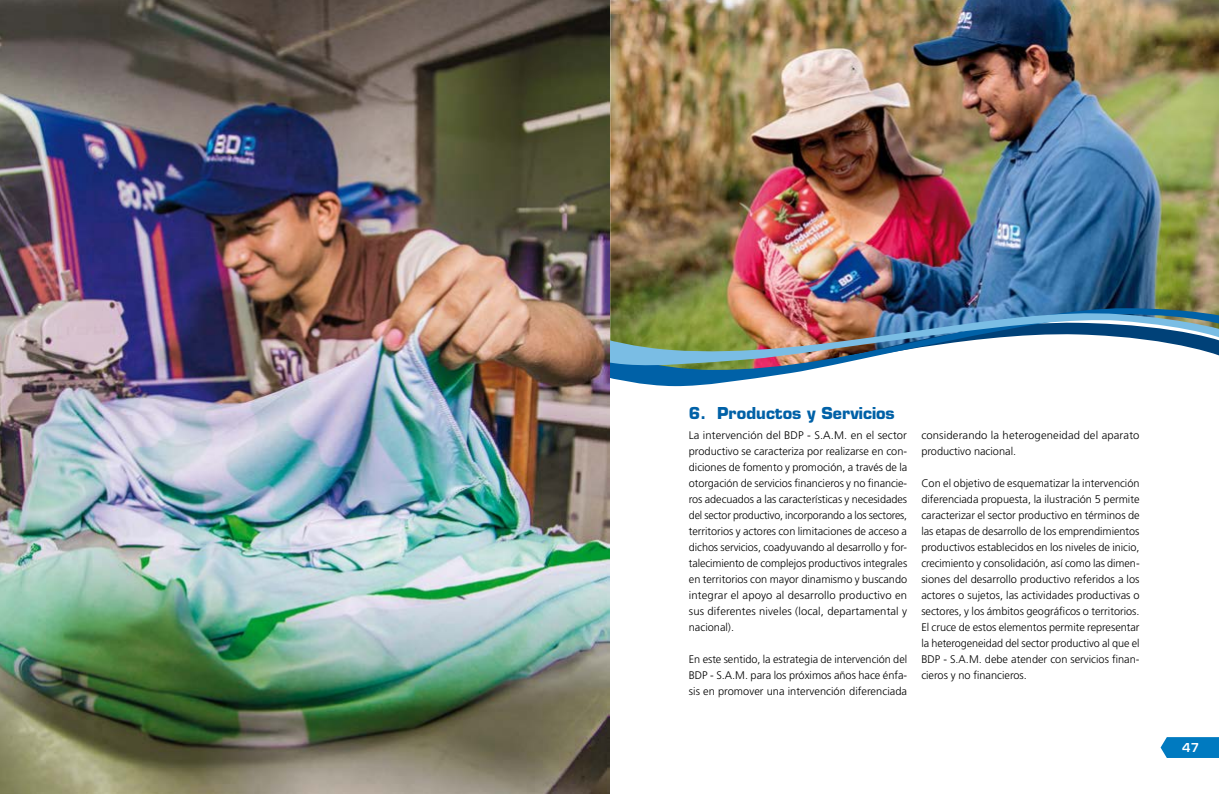
<style>
.page{position:relative;width:1219px;height:794px;background:#fff}
.page>*{position:absolute;margin:0;border:0;box-sizing:border-box;transform-origin:0 0}
.t1{font:700 16px "Eurostile LT Std";color:#0061a7}
.t2{font:600 12px "Eurostile LT Std";color:#fff}
.t3{font:300 11px/16px "Frutiger LT Std";letter-spacing:.005em;color:#000;text-align:justify}
</style>
<div class="page">
<svg style="left:1161px;top:737px;width:58px;height:21px"></svg>
<img style="left:610px;top:0;width:609px;height:308px">
<svg style="left:610px;top:369px;width:203px;height:17px;fill:#0061a7"></svg>
<img style="left:610px;top:308px;width:609px;height:61px">
<img style="left:0;top:0;width:609px;height:794px">
<h1 class="t1" style="left:689px;top:403px;width:207px">6. Productos y Servicios</h1>
<p class="t3" style="left:689px;top:427px;width:220px">La intervención del BDP - S.A.M. en el sector productivo se caracteriza por realizarse en con&shy;diciones de fomento y promoción, a través de la otorgación de servicios financieros y no financie&shy;ros adecuados a las características y necesidades del sector productivo, incorporando a los sectores, territorios y actores con limitaciones de acceso a dichos servicios, coadyuvando al desarrollo y for&shy;talecimiento de complejos productivos integrales en territorios con mayor dinamismo y buscando integrar el apoyo al desarrollo productivo en sus diferentes niveles (local, departamental y nacional).</p>
<p class="t3" style="left:689px;top:651px;width:220px">En este sentido, la estrategia de intervención del BDP - S.A.M. para los próximos años hace énfa&shy;sis en promover una intervención diferenciada</p>
<p class="t3" style="left:921px;top:427px;width:220px">considerando la heterogeneidad del aparato productivo nacional.</p>
<p class="t3" style="left:921px;top:475px;width:220px">Con el objetivo de esquematizar la intervención diferenciada propuesta, la ilustración 5 permite caracterizar el sector productivo en términos de las etapas de desarrollo de los emprendimientos productivos establecidos en los niveles de inicio, crecimiento y consolidación, así como las dimen&shy;siones del desarrollo productivo referidos a los actores o sujetos, las actividades productivas o sectores, y los ámbitos geográficos o territorios.<br>El cruce de estos elementos permite representar la heterogeneidad del sector productivo al que el BDP - S.A.M. debe atender con servicios finan&shy;cieros y no financieros.</p>
<p class="t2" style="left:1182px;top:740px;width:18px">47</p>
</div>
